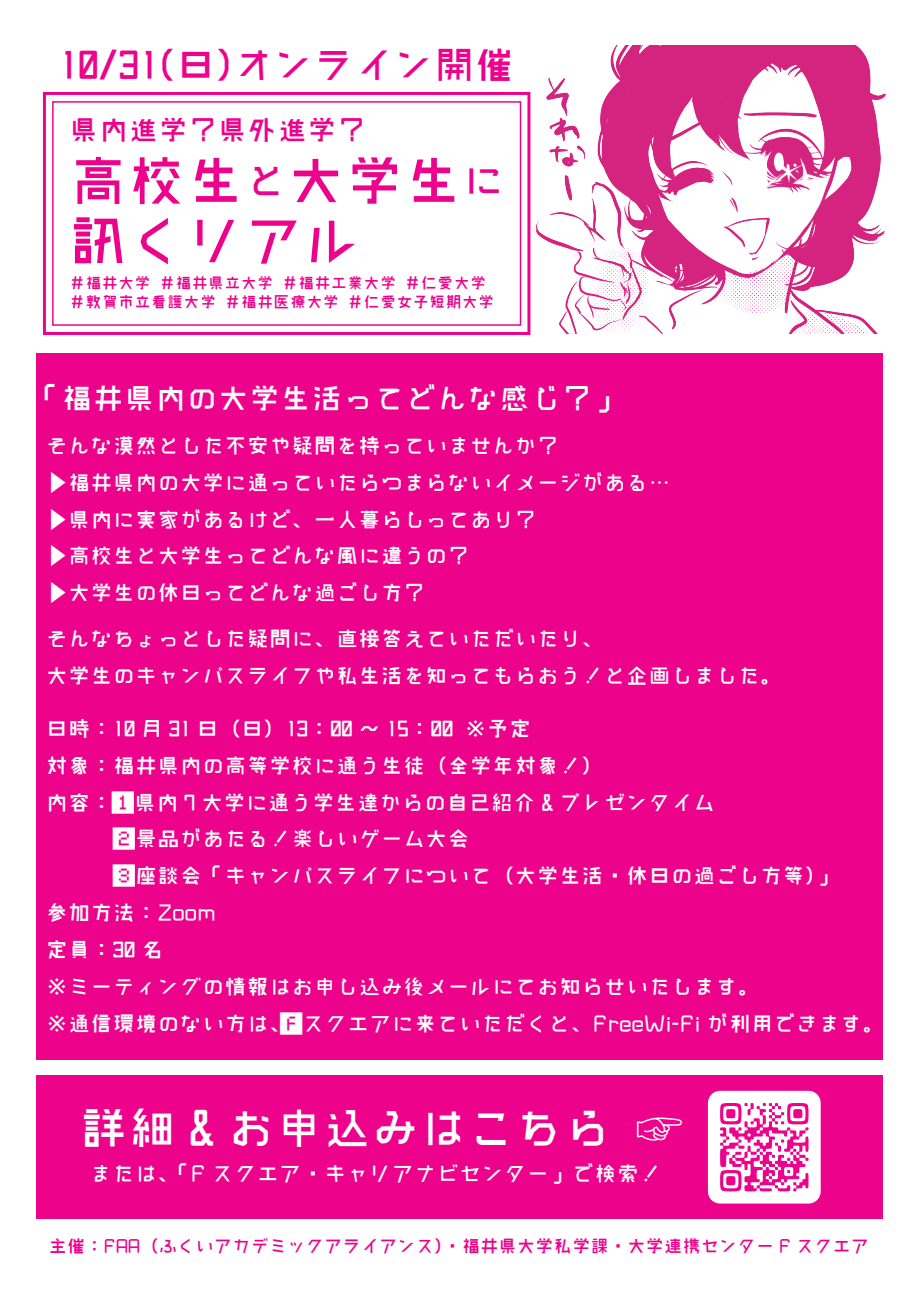
<style>
.page{position:relative;width:919px;height:1289px;background:#fff}
.page>*{position:absolute;margin:0;border:0;box-sizing:border-box;transform-origin:0 0}
.t1{font:58.65px/59.6px "Makinas";color:#ed028c}
.t2{font:48px "Makinas";color:#fff}
.t3{font:40.2px "Makinas";color:#ed028c}
.t4{font:31.2px "Makinas";color:#fff}
.t5{font:29.7px "Makinas";color:#ed028c}
.t6{font:22.5px "Makinas";color:#fff}
.t7{font:22.35px/36.8px "Makinas";color:#fff}
.t8{font:18.75px "Makinas";letter-spacing:-.02em;color:#ed028c}
.t9{font:16.35px/19px "Makinas";color:#ed028c}
.s1{font-size:41.7px}
.s2{font-family:"Koz Go Pr 6 N"}
</style>
<div class="page">
<div style="left:36px;top:353px;width:846px;height:706px;background:#ed028c"></div>
<div style="left:36px;top:1075px;width:846px;height:143px;background:#ed028c"></div>
<div style="left:43px;top:92px;width:487px;height:243px;border:3px solid #ed028c"></div>
<div style="left:52px;top:101px;width:469px;height:225px;border:1px solid #ed028c"></div>
<div style="left:708px;top:1090px;width:112px;height:113px;background:#fff;border-radius:12px"></div>
<svg style="left:720px;top:1103px;width:88px;height:88px"></svg>
<img style="left:520px;top:45px;width:366px;height:288px">
<h3 class="t3" style="left:58px;top:43px;width:458px">10/3（日）オンライン開催</h3>
<h3 class="t3" style="left:139px;top:43px;width:22px">1</h3>
<h3 class="t5" style="left:69px;top:114px;width:299px">県内進学？県外進学？</h3>
<h1 class="t1" style="left:69px;top:154px;width:437px">高校生<span class="s1">と</span>大学生<span class="s1">に</span>訊くリアル</h1>
<p class="t9" style="left:69px;top:274px;width:427px">＃福井大学 ＃福井県立大学 ＃福井工業大学 ＃仁愛大学＃敦賀市立看護大学 ＃福井医療大学 ＃仁愛女子短期大学</p>
<h3 class="t4" style="left:30px;top:382px;width:595px">「福井県内の大学生活ってどんな感じ？」</h3>
<p class="t7" style="left:46px;top:428px;width:626px">そんな漠然とした不安や疑問を持っていませんか？<br><span class="s2">▶</span>福井県内の大学に通っていたらつまらないイメージがある… <span class="s2">▶</span>県内に実家があるけど、一人暮らしってあり？<br><span class="s2">▶</span>高校生と大学生ってどんな風に違うの？<br><span class="s2">▶</span>大学生の休日ってどんな過ごし方？</p>
<p class="t7" style="left:46px;top:621px;width:737px">そんなちょっとした疑問に、直接答えていただいたり、<br>大学生のキャンパスライフや私生活を知ってもらおう！と企画しました。</p>
<p class="t7" style="left:46px;top:711px;width:840px">日時：10 月 31 日（日）13：00 ～ 15：00 ※予定<br>対象：福井県内の高等学校に通う生徒（全学年対象！）<br>内容：①県内 7 大学に通う学生達からの自己紹介 &amp; プレゼンタイム<br>　　　②景品があたる！楽しいゲーム大会<br>　　　③座談会「キャンパスライフについて（大学生活・休日の過ごし方等）」<br>参加方法：Zoom<br>定員：30 名<br>※ミーティングの情報はお申し込み後メールにてお知らせいたします。<br>※通信環境のない方は、Ｆスクエアに来ていただくと、FreeWi-Fi が利用できます。</p>
<h2 class="t2" style="left:81px;top:1101px;width:604px">詳細 &amp; お申込みはこちら <span class="s2">☞</span></h2>
<p class="t6" style="left:90px;top:1161px;width:573px">または、「F スクエア・キャリアナビセンター」で検索！</p>
<p class="t8" style="left:48px;top:1235px;width:822px">主催：FAA（ふくいアカデミックアライアンス）・福井県大学私学課・大学連携センター F スクエア</p>
</div>
